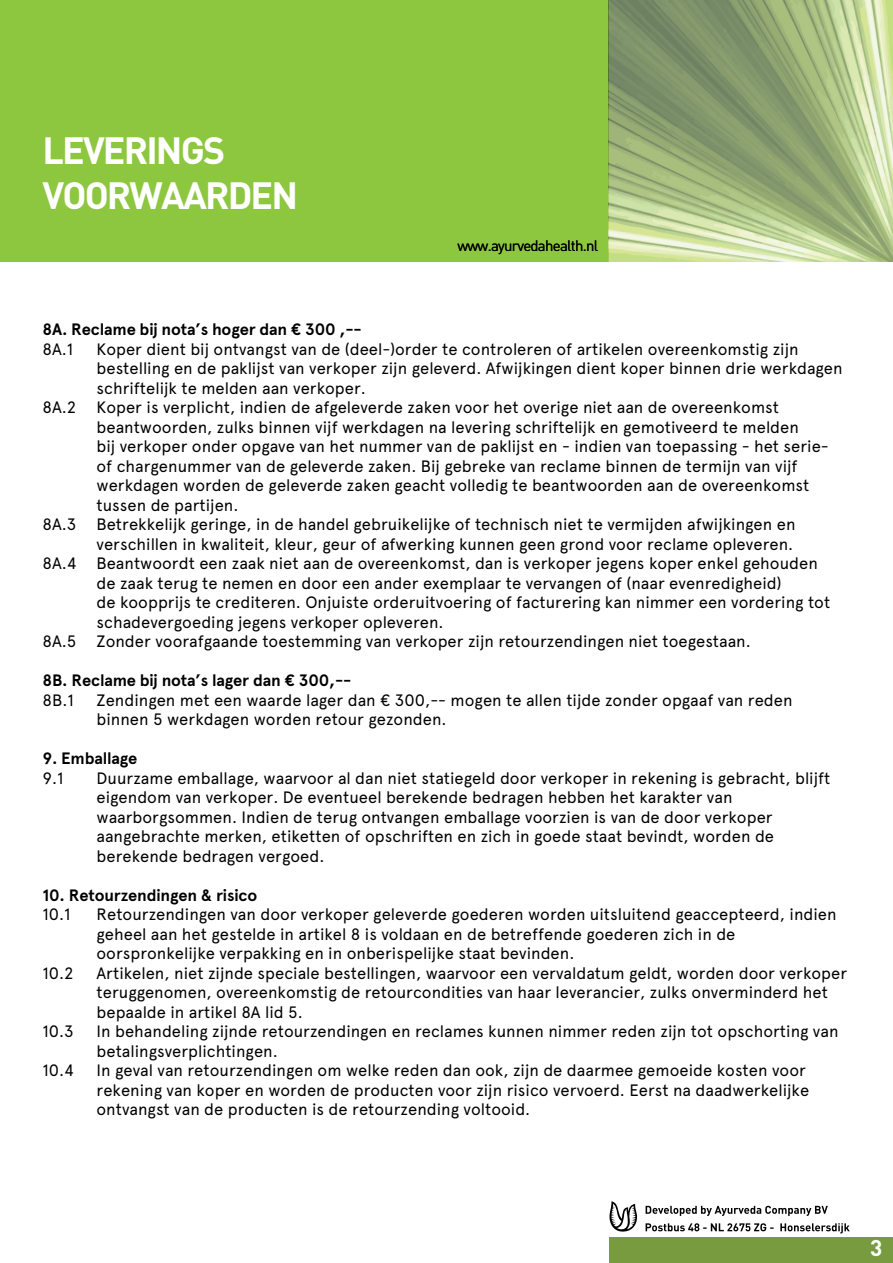
<style>
.page{position:relative;width:893px;height:1263px;background:#fff}
.page>*{position:absolute;margin:0;border:0;box-sizing:border-box;transform-origin:0 0}
.KOP_NAAM{font:700 37.5px "DIN";letter-spacing:-.05em;color:#fff}
.KOP_NAAM-2{font:700 22.5px "DIN";color:#fff}
.platte_tekst{font:16.5px "Apercu";color:#000}
.platte_tekst-2{font:700 16.5px "Apercu";letter-spacing:-.01em;color:#000}
.KOP_PLAT{font:15px "DIN";letter-spacing:-.05em;color:#000}
</style>
<div class="page">
<svg style="left:609px;top:1201px;width:28px;height:31px"></svg>
<svg style="left:646px;top:1206px;width:182px;height:10px"></svg>
<svg style="left:646px;top:1223px;width:204px;height:10px"></svg>
<div style="left:0;top:0;width:609px;height:261px;background:#8dc63f"></div>
<img style="left:609px;top:0;width:284px;height:261px">
<div style="left:609px;top:1237px;width:284px;height:26px;background:#789b40"></div>
<p class="KOP_NAAM" style="left:43px;top:126px;width:184px">LEVERINGS</p>
<p class="KOP_NAAM" style="left:43px;top:171px;width:257px">VOORWAARDEN</p>
<p class="KOP_PLAT" style="left:457px;top:236px;width:142px">www.ayurvedahealth.nl</p>
<p class="platte_tekst-2" style="left:43px;top:319px;width:321px">8A. Reclame bij nota’s hoger dan € 300 ,--</p>
<p class="platte_tekst" style="left:43px;top:339px;width:32px">8A.1</p>
<p class="platte_tekst" style="left:97px;top:339px;width:704px">Koper dient bij ontvangst van de (deel-)order te controleren of artikelen overeenkomstig zijn</p>
<p class="platte_tekst" style="left:97px;top:358px;width:748px">bestelling en de paklijst van verkoper zijn geleverd. Afwijkingen dient koper binnen drie werkdagen</p>
<p class="platte_tekst" style="left:97px;top:378px;width:271px">schriftelijk te melden aan verkoper.</p>
<p class="platte_tekst" style="left:43px;top:397px;width:738px">8A.2 Koper is verplicht, indien de afgeleverde zaken voor het overige niet aan de overeenkomst</p>
<p class="platte_tekst" style="left:97px;top:417px;width:704px">beantwoorden, zulks binnen vijf werkdagen na levering schriftelijk en gemotiveerd te melden</p>
<p class="platte_tekst" style="left:97px;top:436px;width:734px">bij verkoper onder opgave van het nummer van de paklijst en - indien van toepassing - het serie-</p>
<p class="platte_tekst" style="left:97px;top:456px;width:703px">of chargenummer van de geleverde zaken. Bij gebreke van reclame binnen de termijn van vijf</p>
<p class="platte_tekst" style="left:97px;top:475px;width:714px">werkdagen worden de geleverde zaken geacht volledig te beantwoorden aan de overeenkomst</p>
<p class="platte_tekst" style="left:97px;top:495px;width:143px">tussen de partijen.</p>
<p class="platte_tekst" style="left:43px;top:514px;width:754px">8A.3 Betrekkelijk geringe, in de handel gebruikelijke of technisch niet te vermijden afwijkingen en</p>
<p class="platte_tekst" style="left:97px;top:534px;width:698px">verschillen in kwaliteit, kleur, geur of afwerking kunnen geen grond voor reclame opleveren.</p>
<p class="platte_tekst" style="left:43px;top:553px;width:777px">8A.4 Beantwoordt een zaak niet aan de overeenkomst, dan is verkoper jegens koper enkel gehouden</p>
<p class="platte_tekst" style="left:97px;top:573px;width:687px">de zaak terug te nemen en door een ander exemplaar te vervangen of (naar evenredigheid)</p>
<p class="platte_tekst" style="left:97px;top:592px;width:735px">de koopprijs te crediteren. Onjuiste orderuitvoering of facturering kan nimmer een vordering tot</p>
<p class="platte_tekst" style="left:97px;top:612px;width:349px">schadevergoeding jegens verkoper opleveren.</p>
<p class="platte_tekst" style="left:43px;top:631px;width:710px">8A.5 Zonder voorafgaande toestemming van verkoper zijn retourzendingen niet toegestaan.</p>
<p class="platte_tekst-2" style="left:43px;top:670px;width:310px">8B. Reclame bij nota’s lager dan € 300,--</p>
<p class="platte_tekst" style="left:43px;top:690px;width:33px">8B.1</p>
<p class="platte_tekst" style="left:97px;top:690px;width:698px">Zendingen met een waarde lager dan € 300,-- mogen te allen tijde zonder opgaaf van reden</p>
<p class="platte_tekst" style="left:97px;top:709px;width:352px">binnen 5 werkdagen worden retour gezonden.</p>
<p class="platte_tekst-2" style="left:43px;top:748px;width:96px">9. Emballage</p>
<p class="platte_tekst" style="left:43px;top:768px;width:22px">9.1</p>
<p class="platte_tekst" style="left:97px;top:768px;width:735px">Duurzame emballage, waarvoor al dan niet statiegeld door verkoper in rekening is gebracht, blijft</p>
<p class="platte_tekst" style="left:97px;top:787px;width:637px">eigendom van verkoper. De eventueel berekende bedragen hebben het karakter van</p>
<p class="platte_tekst" style="left:97px;top:807px;width:678px">waarborgsommen. Indien de terug ontvangen emballage voorzien is van de door verkoper</p>
<p class="platte_tekst" style="left:97px;top:826px;width:679px">aangebrachte merken, etiketten of opschriften en zich in goede staat bevindt, worden de</p>
<p class="platte_tekst" style="left:97px;top:846px;width:229px">berekende bedragen vergoed.</p>
<p class="platte_tekst-2" style="left:43px;top:885px;width:216px">10. Retourzendingen &amp; risico</p>
<p class="platte_tekst" style="left:43px;top:904px;width:29px">10.1</p>
<p class="platte_tekst" style="left:97px;top:904px;width:742px">Retourzendingen van door verkoper geleverde goederen worden uitsluitend geaccepteerd, indien</p>
<p class="platte_tekst" style="left:97px;top:924px;width:640px">geheel aan het gestelde in artikel 8 is voldaan en de betreffende goederen zich in de</p>
<p class="platte_tekst" style="left:97px;top:943px;width:479px">oorspronkelijke verpakking en in onberispelijke staat bevinden.</p>
<p class="platte_tekst" style="left:43px;top:963px;width:32px">10.2</p>
<p class="platte_tekst" style="left:97px;top:963px;width:752px">Artikelen, niet zijnde speciale bestellingen, waarvoor een vervaldatum geldt, worden door verkoper</p>
<p class="platte_tekst" style="left:97px;top:982px;width:733px">teruggenomen, overeenkomstig de retourcondities van haar leverancier, zulks onverminderd het</p>
<p class="platte_tekst" style="left:97px;top:1002px;width:208px">bepaalde in artikel 8A lid 5.</p>
<p class="platte_tekst" style="left:43px;top:1021px;width:33px">10.3</p>
<p class="platte_tekst" style="left:97px;top:1021px;width:743px">In behandeling zijnde retourzendingen en reclames kunnen nimmer reden zijn tot opschorting van</p>
<p class="platte_tekst" style="left:97px;top:1041px;width:183px">betalingsverplichtingen.</p>
<p class="platte_tekst" style="left:43px;top:1060px;width:33px">10.4</p>
<p class="platte_tekst" style="left:97px;top:1060px;width:711px">In geval van retourzendingen om welke reden dan ook, zijn de daarmee gemoeide kosten voor</p>
<p class="platte_tekst" style="left:97px;top:1080px;width:714px">rekening van koper en worden de producten voor zijn risico vervoerd. Eerst na daadwerkelijke</p>
<p class="platte_tekst" style="left:97px;top:1099px;width:435px">ontvangst van de producten is de retourzending voltooid.</p>
<p class="KOP_NAAM-2" style="left:870px;top:1233px;width:14px">3</p>
</div>
